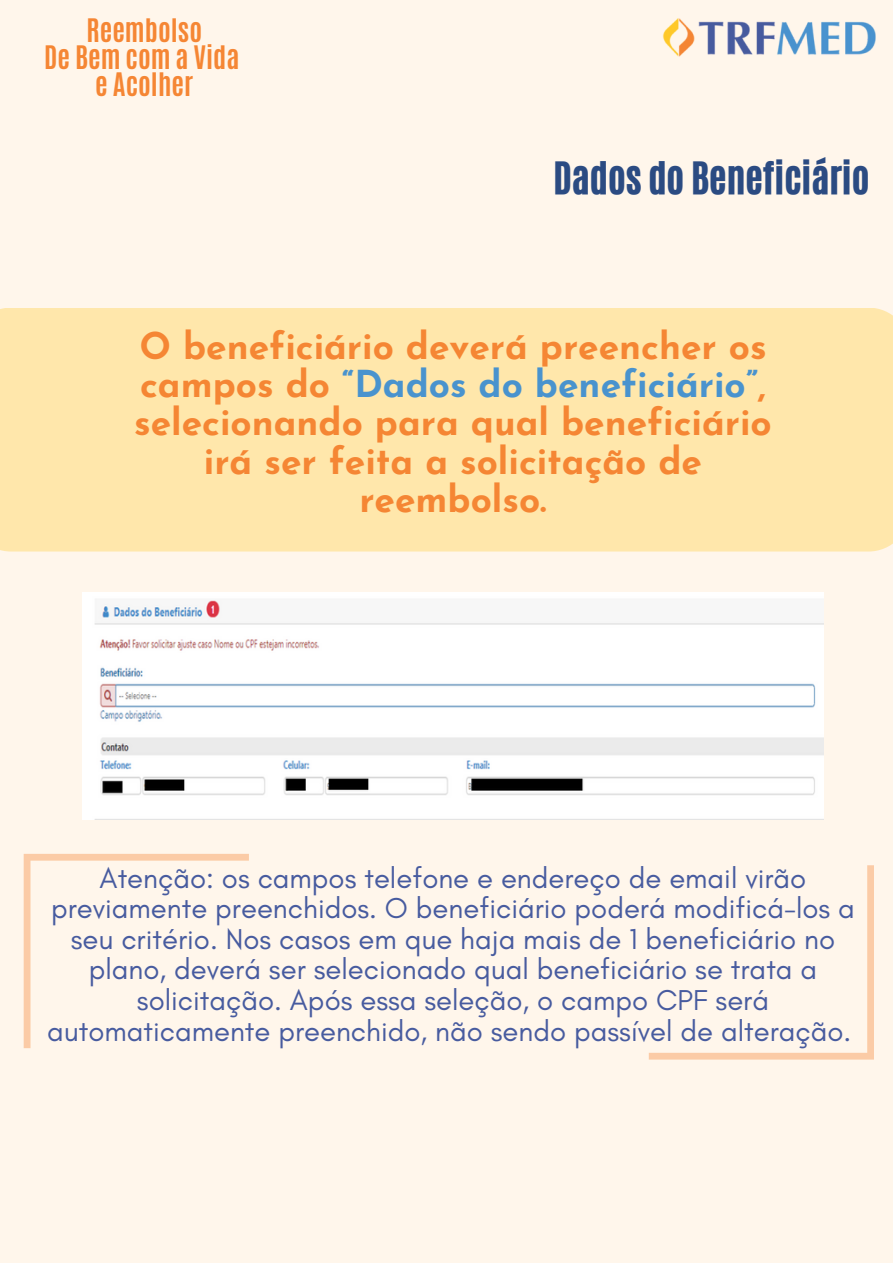
<style>
.page{position:relative;width:893px;height:1264px;background:#fff}
.page>*{position:absolute;margin:0;border:0;box-sizing:border-box;transform-origin:0 0}
.t1{font:37.5px "CA Generated";color:#2b4b82}
.t2{font:700 37.05px/38.2px "Josefin Sans";color:#f58634;text-align:center}
.t3{font:29.25px/30.6px "Glacial Indifference";color:#475b9f;text-align:center}
.t4{font:700 27px "Antonio";color:#f58634}
.s1{color:#4993ce}
</style>
<div class="page">
<div style="left:0;top:0;width:892px;height:1262px;background:#fff6eb"></div>
<img style="left:662px;top:18px;width:214px;height:39px">
<div style="left:0;top:308px;width:892px;height:243px;background:#ffe7ab"></div>
<img style="left:82px;top:592px;width:741px;height:227px">
<svg style="left:24px;top:853px;width:225px;height:195px"></svg>
<svg style="left:648px;top:865px;width:225px;height:194px"></svg>
<p class="t4" style="left:86px;top:11px;width:117px">Reembolso</p>
<p class="t4" style="left:44px;top:38px;width:196px">De Bem com a Vida</p>
<p class="t4" style="left:95px;top:65px;width:99px">e Acolher</p>
<p class="t1" style="left:553px;top:151px;width:317px">Dados do Beneficiário</p>
<p class="t2" style="left:134px;top:330px;width:639px">O beneficiário deverá preencher os campos do <span class="s1">“Dados do beneficiário”</span>, selecionando para qual beneficiário irá ser feita a solicitação de reembolso.</p>
<p class="t3" style="left:47px;top:862px;width:809px">Atenção: os campos telefone e endereço de email virão previamente preenchidos. O beneficiário poderá modificá-los a seu critério. Nos casos em que haja mais de 1 beneficiário no plano, deverá ser selecionado qual beneficiário se trata a solicitação. Após essa seleção, o campo CPF será automaticamente preenchido, não sendo passível de alteração.</p>
</div>
